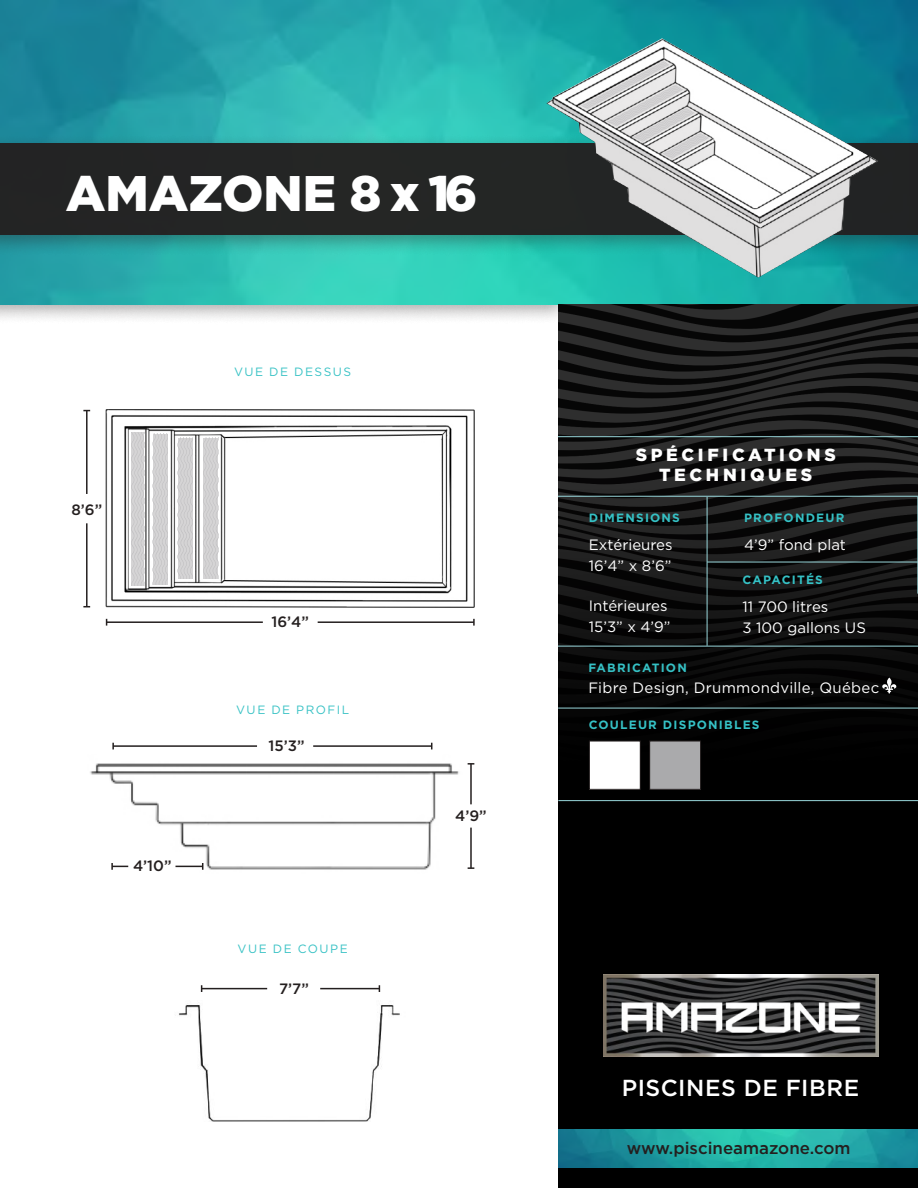
<style>
.page{position:relative;width:918px;height:1188px;background:#fff}
.page>*{position:absolute;margin:0;border:0;box-sizing:border-box;transform-origin:0 0}
.t1{font:900 49.95px "Gotham";color:#fff}
.t2{font:500 23.1px "Gotham";letter-spacing:.025em;color:#fff}
.t3{font:900 17.55px/19.5px "Gotham";letter-spacing:.21em;color:#fff;text-align:center}
.t4{font:500 16.8px "Gotham";color:#241f1f}
.t5{font:15px/21px "Gotham";color:#fff}
.t6{font:500 15px "Gotham";color:#241f1f}
.t7{font:700 12px "Gotham";letter-spacing:.1em;color:#35c1c5}
.t8{font:12px "Gotham";letter-spacing:.125em;color:#39c2c5}
</style>
<div class="page">
<div style="left:0;top:0;width:575px;height:326px;background:#241f1f;opacity:.4"></div>
<img style="left:0;top:0;width:918px;height:305px">
<div style="left:0;top:134px;width:918px;height:123px;background:#241f1f;opacity:.4"></div>
<div style="left:0;top:143px;width:918px;height:91px;background:#241f1f"></div>
<img style="left:106px;top:410px;width:369px;height:197px">
<hr style="left:107px;top:621px;width:156px;height:2px;background:#241f1f">
<hr style="left:318px;top:621px;width:156px;height:2px;background:#241f1f">
<svg style="left:473px;top:619px;width:2px;height:7px"></svg>
<hr style="left:86px;top:523px;width:2px;height:84px;background:#241f1f">
<hr style="left:86px;top:411px;width:2px;height:83px;background:#241f1f">
<hr style="left:113px;top:745px;width:144px;height:2px;background:#241f1f">
<hr style="left:202px;top:988px;width:65px;height:1px;background:#241f1f">
<hr style="left:313px;top:745px;width:119px;height:2px;background:#241f1f">
<hr style="left:320px;top:988px;width:59px;height:1px;background:#241f1f">
<hr style="left:470px;top:828px;width:2px;height:40px;background:#241f1f">
<svg style="left:468px;top:867px;width:6px;height:2px"></svg>
<hr style="left:470px;top:764px;width:2px;height:40px;background:#241f1f">
<svg style="left:468px;top:763px;width:6px;height:2px"></svg>
<img style="left:90px;top:763px;width:369px;height:107px">
<img style="left:558px;top:304px;width:360px;height:884px">
<img style="left:603px;top:974px;width:275px;height:82px">
<svg style="left:546px;top:39px;width:331px;height:20px;background:#2498a1"></svg>
<div style="left:589px;top:741px;width:51px;height:48px;background:#fff"></div>
<div style="left:589px;top:741px;width:51px;height:49px;border:1px solid #241f1f"></div>
<div style="left:650px;top:741px;width:51px;height:48px;background:#aaaaac"></div>
<div style="left:650px;top:741px;width:51px;height:49px;border:1px solid #241f1f"></div>
<hr style="left:558px;top:496px;width:360px;height:1px;background:#99d7db">
<hr style="left:558px;top:646px;width:360px;height:1px;background:#99d7db">
<hr style="left:558px;top:708px;width:360px;height:1px;background:#99d7db">
<hr style="left:558px;top:436px;width:360px;height:1px;background:#99d7db">
<hr style="left:917px;top:497px;width:1px;height:97px;background:#99d7db">
<hr style="left:707px;top:497px;width:1px;height:149px;background:#99d7db">
<hr style="left:707px;top:562px;width:211px;height:1px;background:#99d7db">
<hr style="left:558px;top:800px;width:360px;height:1px;background:#99d7db">
<img style="left:558px;top:1129px;width:360px;height:38px">
<img style="left:179px;top:1005px;width:221px;height:117px">
<svg style="left:882px;top:678px;width:14px;height:16px"></svg>
<svg style="left:132px;top:432px;width:13px;height:153px;background:#d2d1d3"></svg>
<svg style="left:153px;top:434px;width:14px;height:150px;background:#d0cfd0"></svg>
<svg style="left:178px;top:438px;width:14px;height:141px;background:#d0cfd0"></svg>
<svg style="left:204px;top:438px;width:14px;height:141px;background:#d0cfd0"></svg>
<svg style="left:546px;top:59px;width:331px;height:219px"></svg>
<h1 class="t1" style="left:66px;top:159px;width:413px">AMAZONE 8 x 16</h1>
<p class="t6" style="left:71px;top:501px;width:32px">8’6”</p>
<p class="t6" style="left:133px;top:857px;width:40px">4’10”</p>
<p class="t8" style="left:234px;top:365px;width:119px">VUE DE DESSUS</p>
<p class="t6" style="left:271px;top:613px;width:39px">16’4”</p>
<p class="t8" style="left:236px;top:703px;width:114px">VUE DE PROFIL</p>
<p class="t6" style="left:268px;top:737px;width:38px">15’3”</p>
<p class="t8" style="left:238px;top:942px;width:112px">VUE DE COUPE</p>
<p class="t6" style="left:279px;top:980px;width:31px">7’7”</p>
<p class="t6" style="left:455px;top:807px;width:33px">4’9”</p>
<p class="t3" style="left:636px;top:445px;width:202px">SPÉCIFICATIONS<br>TECHNIQUES</p>
<p class="t7" style="left:589px;top:511px;width:93px">DIMENSIONS</p>
<p class="t5" style="left:589px;top:534px;width:85px">Extérieures<br>16’4” x 8’6”</p>
<p class="t5" style="left:589px;top:595px;width:83px">Intérieures<br>15’3” x 4’9”</p>
<p class="t7" style="left:744px;top:511px;width:102px">PROFONDEUR</p>
<p class="t5" style="left:744px;top:534px;width:103px">4’9” fond plat</p>
<p class="t7" style="left:742px;top:573px;width:82px">CAPACITÉS</p>
<p class="t5" style="left:742px;top:596px;width:125px">11 700 litres<br>3 100 gallons US</p>
<p class="t7" style="left:588px;top:661px;width:100px">FABRICATION</p>
<p class="t5" style="left:588px;top:677px;width:292px">Fibre Design, Drummondville, Québec</p>
<p class="t7" style="left:589px;top:718px;width:172px">COULEUR DISPONIBLES</p>
<h2 class="t2" style="left:622px;top:1074px;width:239px">PISCINES DE FIBRE</h2>
<p class="t4" style="left:627px;top:1139px;width:225px">www.piscineamazone.com</p>
</div>
